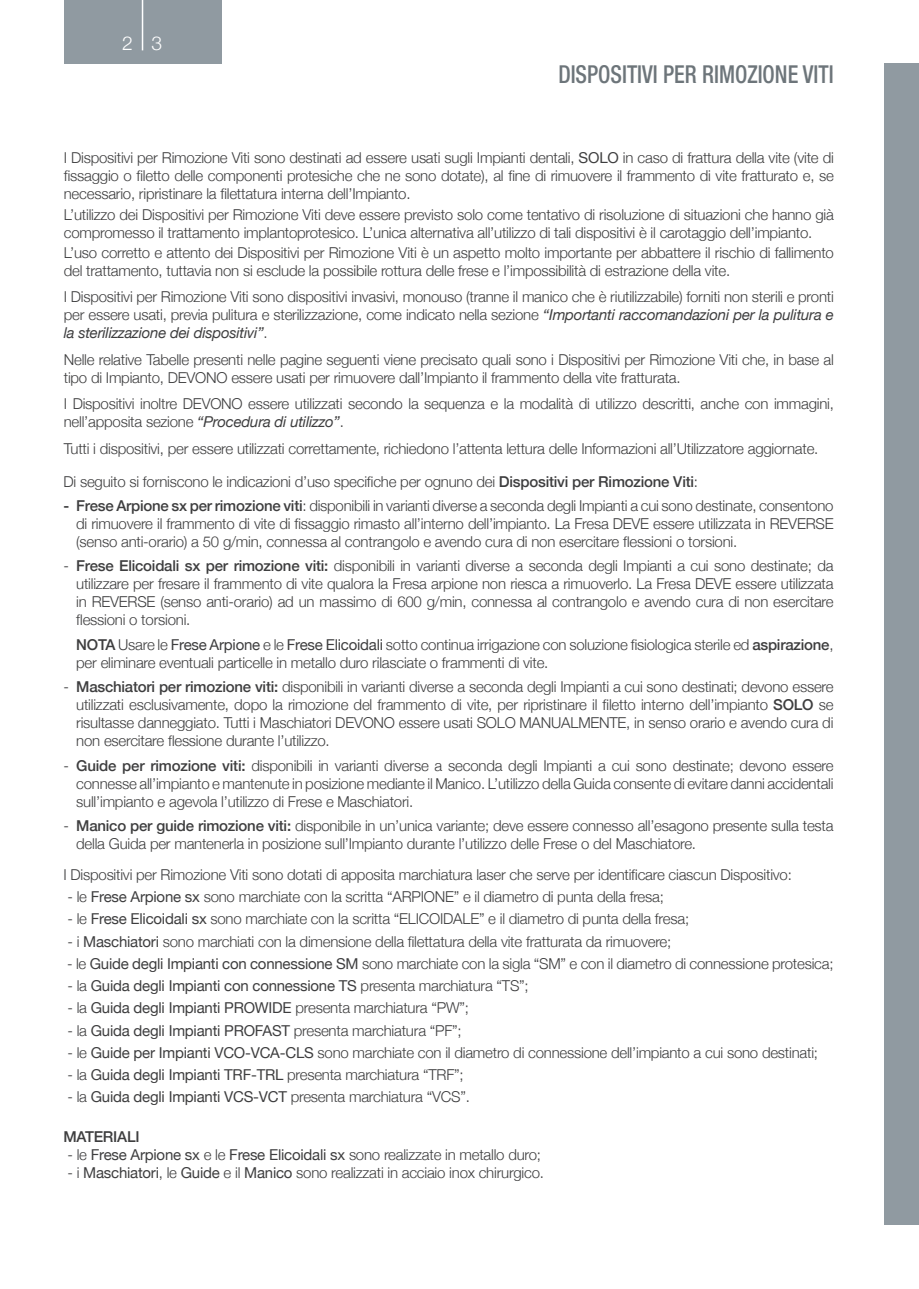
<style>
.page{position:relative;width:919px;height:1289px;background:#fff}
.page>*{position:absolute;margin:0;border:0;box-sizing:border-box;transform-origin:0 0}
.t1{font:500 condensed 24.75px "Helvetica Neue";color:#6d757a;scale:.9 1}
.t2{font:300 19.2px "Helvetica Neue";color:#fff}
.t3{font:300 15px/18px "Helvetica Neue";letter-spacing:-.015em;color:#3e3e3f;text-align:justify}
.t4{font:15px "Helvetica Neue";letter-spacing:-.015em;color:#3e3e3f}
.t5{font:500 15px "Helvetica Neue";letter-spacing:-.015em;color:#3e3e3f}
.s1{font-weight:400}
.s2{font-weight:400;font-style:italic}
.s3{font-weight:500}
.s4{font-weight:300}
</style>
<div class="page">
<div style="left:884px;top:64px;width:34px;height:1161px;background:#909aa1"></div>
<div style="left:64px;top:0;width:157px;height:64px;background:#909aa1"></div>
<hr style="left:142px;top:0;width:1px;height:50px;background:#fff">
<p class="t2" style="left:122px;top:28px;width:12px">2</p>
<p class="t2" style="left:152px;top:28px;width:12px">3</p>
<p class="t1" style="left:558px;top:59px;width:307px">DISPOSITIVI PER RIMOZIONE VITI</p>
<p class="t3" style="left:64px;top:148px;width:771px">I Dispositivi per Rimozione Viti sono destinati ad essere usati sugli Impianti dentali, <span class="s1">SOLO</span> in caso di frattura della vite (vite di fissaggio o filetto delle componenti protesiche che ne sono dotate), al fine di rimuovere il frammento di vite fratturato e, se necessario, ripristinare la filettatura interna dell’Impianto.</p>
<p class="t3" style="left:64px;top:204px;width:771px">L’utilizzo dei Dispositivi per Rimozione Viti deve essere previsto solo come tentativo di risoluzione di situazioni che hanno già compromesso il trattamento implantoprotesico. L’unica alternativa all’utilizzo di tali dispositivi è il carotaggio dell’impianto.</p>
<p class="t3" style="left:64px;top:242px;width:771px">L’uso corretto e attento dei Dispositivi per Rimozione Viti è un aspetto molto importante per abbattere il rischio di fallimento del trattamento, tuttavia non si esclude la possibile rottura delle frese e l’impossibilità di estrazione della vite.</p>
<p class="t3" style="left:64px;top:287px;width:771px">I Dispositivi per Rimozione Viti sono dispositivi invasivi, monouso (tranne il manico che è riutilizzabile) forniti non sterili e pronti per essere usati, previa pulitura e sterilizzazione, come indicato nella sezione <span class="s2">“Importanti raccomandazioni per la pulitura e la sterilizzazione dei dispositivi”</span>.</p>
<p class="t3" style="left:64px;top:349px;width:771px">Nelle relative Tabelle presenti nelle pagine seguenti viene precisato quali sono i Dispositivi per Rimozione Viti che, in base al tipo di Impianto, DEVONO essere usati per rimuovere dall’Impianto il frammento della vite fratturata.</p>
<p class="t3" style="left:64px;top:394px;width:771px">I Dispositivi inoltre DEVONO essere utilizzati secondo la sequenza e la modalità di utilizzo descritti, anche con immagini, nell’apposita sezione <span class="s2">“Procedura di utilizzo”</span>.</p>
<p class="t3" style="left:64px;top:438px;width:756px">Tutti i dispositivi, per essere utilizzati correttamente, richiedono l’attenta lettura delle Informazioni all’Utilizzatore aggiornate.</p>
<p class="t3" style="left:63px;top:471px;width:636px">Di seguito si forniscono le indicazioni d’uso specifiche per ognuno dei <span class="s3">Dispositivi per Rimozione Viti</span>:</p>
<p class="t3" style="left:76px;top:495px;width:758px;text-indent:-13px"><span class="s3">- Frese Arpione sx per rimozione viti</span>: disponibili in varianti diverse a seconda degli Impianti a cui sono destinate, consentono di rimuovere il frammento di vite di fissaggio rimasto all’interno dell’impianto. La Fresa DEVE essere utilizzata in REVERSE (senso anti-orario) a 50 g/min, connessa al contrangolo e avendo cura di non esercitare flessioni o torsioni.</p>
<p class="t3" style="left:76px;top:556px;width:758px;text-indent:-13px">- <span class="s3">Frese Elicoidali sx per rimozione viti:</span> disponibili in varianti diverse a seconda degli Impianti a cui sono destinate; da utilizzare per fresare il frammento di vite qualora la Fresa arpione non riesca a rimuoverlo. La Fresa DEVE essere utilizzata in REVERSE (senso anti-orario) ad un massimo di 600 g/min, connessa al contrangolo e avendo cura di non esercitare flessioni o torsioni.</p>
<p class="t3" style="left:76px;top:634px;width:758px"><span class="s3">NOTA</span> Usare le <span class="s1">Frese Arpione</span> e le <span class="s1">Frese Elicoidali</span> sotto continua irrigazione con soluzione fisiologica sterile ed <span class="s3">aspirazione</span>, per eliminare eventuali particelle in metallo duro rilasciate o frammenti di vite.</p>
<p class="t3" style="left:76px;top:676px;width:758px;text-indent:-13px">- <span class="s3">Maschiatori per rimozione viti:</span> disponibili in varianti diverse a seconda degli Impianti a cui sono destinati; devono essere utilizzati esclusivamente, dopo la rimozione del frammento di vite, per ripristinare il filetto interno dell’impianto <span class="s3">SOLO</span> se risultasse danneggiato. Tutti i Maschiatori DEVONO essere usati SOLO MANUALMENTE, in senso orario e avendo cura di non esercitare flessione durante l’utilizzo.</p>
<p class="t3" style="left:76px;top:755px;width:758px;text-indent:-13px">- <span class="s3">Guide per rimozione viti:</span> disponibili in varianti diverse a seconda degli Impianti a cui sono destinate; devono essere connesse all’impianto e mantenute in posizione mediante il Manico. L’utilizzo della Guida consente di evitare danni accidentali sull’impianto e agevola l’utilizzo di Frese e Maschiatori.</p>
<p class="t3" style="left:76px;top:815px;width:758px;text-indent:-13px">- <span class="s3">Manico per guide rimozione viti:</span> disponibile in un’unica variante; deve essere connesso all’esagono presente sulla testa della Guida per mantenerla in posizione sull’Impianto durante l’utilizzo delle Frese o del Maschiatore.</p>
<p class="t3" style="left:63px;top:864px;width:729px">I Dispositivi per Rimozione Viti sono dotati di apposita marchiatura laser che serve per identificare ciascun Dispositivo:</p>
<p class="t3" style="left:67px;top:886px;width:598px">- le <span class="s1">Frese Arpione sx</span> sono marchiate con la scritta “ARPIONE” e il diametro di punta della fresa;</p>
<p class="t3" style="left:67px;top:908px;width:623px">- le <span class="s1">Frese Elicoidali sx</span> sono marchiate con la scritta “ELICOIDALE” e il diametro di punta della fresa;</p>
<p class="t3" style="left:67px;top:931px;width:605px">- i <span class="s1">Maschiatori</span> sono marchiati con la dimensione della filettatura della vite fratturata da rimuovere;</p>
<p class="t3" style="left:67px;top:953px;width:768px">- le <span class="s1">Guide degli Impianti con connessione SM</span> sono marchiate con la sigla “SM” e con il diametro di connessione protesica;</p>
<p class="t4" style="left:67px;top:975px;width:463px"><span class="s4">- la</span> Guida degli Impianti con connessione TS <span class="s4">presenta marchiatura “TS”;</span></p>
<p class="t3" style="left:67px;top:997px;width:403px">- la <span class="s1">Guida degli Impianti PROWIDE</span> presenta marchiatura “PW”;</p>
<p class="t3" style="left:67px;top:1020px;width:396px">- la <span class="s1">Guida degli Impianti PROFAST</span> presenta marchiatura “PF”;</p>
<p class="t3" style="left:67px;top:1042px;width:752px">- le <span class="s1">Guide per Impianti VCO-VCA-CLS</span> sono marchiate con il diametro di connessione dell’impianto a cui sono destinati;</p>
<p class="t3" style="left:67px;top:1064px;width:398px">- la <span class="s1">Guida degli Impianti TRF-TRL</span> presenta marchiatura “TRF”;</p>
<p class="t3" style="left:67px;top:1086px;width:404px">- la <span class="s1">Guida degli Impianti VCS-VCT</span> presenta marchiatura “VCS”.</p>
<p class="t5" style="left:63px;top:1124px;width:78px">MATERIALI</p>
<p class="t3" style="left:67px;top:1144px;width:475px">- le <span class="s1">Frese Arpione sx</span> e le <span class="s1">Frese Elicoidali sx</span> sono realizzate in metallo duro;</p>
<p class="t3" style="left:67px;top:1162px;width:478px">- i <span class="s1">Maschiatori</span>, le <span class="s1">Guide</span> e il <span class="s1">Manico</span> sono realizzati in acciaio inox chirurgico.</p>
</div>
